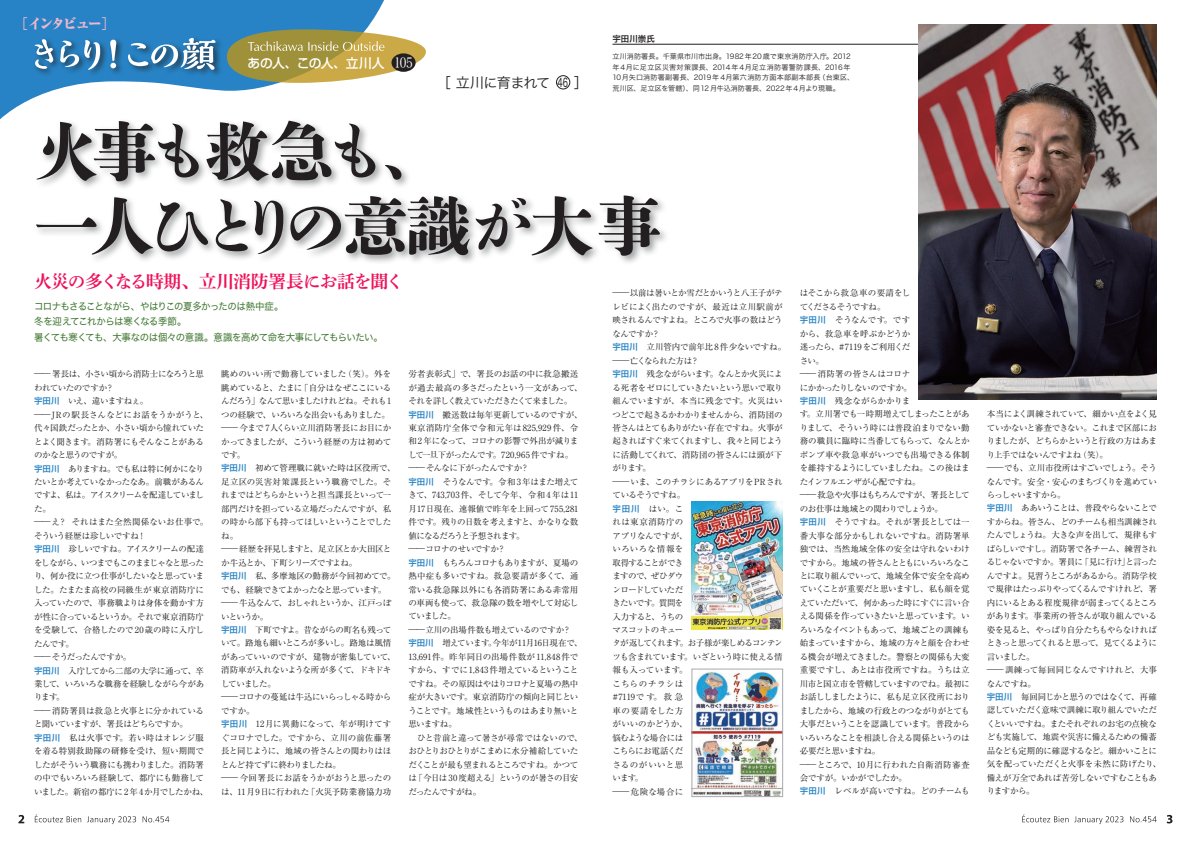
<style>
.page{position:relative;width:1191px;height:842px;background:#fff}
.page>*{position:absolute;margin:0;border:0;box-sizing:border-box;transform-origin:0 0}
.t1{font:64.5px/74.4px "Shuei Shogo M Std H";letter-spacing:-.11em;color:#231f20}
.t2{font:17.7px "Shuei Min Pro B";letter-spacing:-.045em;color:#ee1059}
.t3{font:14.2px "Hira Kaku Std N W3";letter-spacing:-.055em;color:#231f20}
.t4{font:900 14.2px "Ryumin Pro";letter-spacing:-.145em;color:#ebb8cf}
.t5{font:500 12.8px "Shin Go Pr 6 N";letter-spacing:-.035em;color:#fff}
.t6{font:12px "Hira Kaku Std N W4";color:#231f20;scale:.65 1}
.t7{font:9.9px/15.6px "Hira Kaku Std N W4";letter-spacing:-.055em;color:#407730;scale:.95 1}
.t8{font:8.5px/13.5px "Ryumin Pro";letter-spacing:-.04em;color:#231f20}
.t9{font:8.5px "Hira Kaku Pro W6";color:#231f20}
.t10{font:7.1px/10.6px "Hira Kaku Pro W3";letter-spacing:.015em;color:#231f20}
.s1{font-family:"Hira Min Pro W3";font-weight:400;font-size:14.2px}
.s2{font-weight:300}
.s3{font-family:"Hira Kaku Std N W6";color:#2783c5}
</style>
<div class="page">
<svg style="left:0;top:0;width:384px;height:120px;fill:#2783c5"></svg>
<div style="left:33px;top:36px;width:190px;height:42px;background:#231f20;opacity:.75"></div>
<svg style="left:35px;top:38px;width:180px;height:32px"></svg>
<svg style="left:227px;top:29px;width:199px;height:54px;background:#b2a869"></svg>
<div style="left:391px;top:53px;width:24px;height:19px;background:#231f20;border-radius:50%"></div>
<div style="left:556px;top:75px;width:14px;height:14px;border:1px solid #231f20;border-radius:50%"></div>
<svg style="left:1022px;top:814px;width:134px;height:10px"></svg>
<svg style="left:35px;top:814px;width:134px;height:10px"></svg>
<img style="left:692px;top:502px;width:90px;height:127px">
<img style="left:694px;top:671px;width:87px;height:124px">
<div style="left:692px;top:669px;width:91px;height:128px;border:1px solid #a8a9ad"></div>
<svg style="left:18px;top:815px;width:6px;height:8px"></svg>
<svg style="left:1166px;top:815px;width:6px;height:8px"></svg>
<hr style="left:612px;top:44px;width:323px;height:1px;background:#231f20">
<div style="left:34px;top:118px;width:635px;height:148px;background:#808285;opacity:.75"></div>
<img style="left:918px;top:25px;width:239px;height:374px">
<h3 class="t4" style="left:14px;top:12px;width:103px">［インタビュー］</h3>
<h3 class="t5" style="left:247px;top:52px;width:167px">あの人、この人、立川人 <span class="s1">105</span></h3>
<h3 class="t3" style="left:437px;top:72px;width:115px">［ 立川に育まれて</h3>
<h3 class="t3" style="left:574px;top:72px;width:16px">］</h3>
<h3 class="t6" style="left:557px;top:73px;width:18px">46</h3>
<p class="t9" style="left:612px;top:31px;width:44px">宇田川崇氏</p>
<p class="t10" style="left:612px;top:50px;width:243px">立川消防署長。千葉県市川市出身。1982年20歳で東京消防庁入庁。2012年4月に足立区災害対策課長、2014年4月足立消防署警防課長、2016年10月矢口消防署副署長、2019年4月第六消防方面本部副本部長（台東区、荒川区、足立区を管轄）、同12月牛込消防署長、2022年4月より現職。</p>
<h1 class="t1" style="left:34px;top:113px;width:628px">火事も救急も、<br>一人ひとりの意識が大事</h1>
<h2 class="t2" style="left:34px;top:268px;width:371px">火災の多くなる時期、立川消防署長にお話を聞く</h2>
<p class="t7" style="left:34px;top:298px;width:369px">コロナもさることながら、やはりこの夏多かったのは熱中症。<br>冬を迎えてこれからは寒くなる季節。<br>暑くても寒くても、大事なのは個々の意識。意識を高めて命を大事にしてもらいたい。</p>
<p class="t8" style="left:34px;top:367px;width:176px"><span class="s2">――</span>署長は、小さい頃から消防士になろうと思われていたのですか？<br><span class="s3">宇田川</span>　いえ、違いますねぇ。<br><span class="s2">――</span>JRの駅長さんなどにお話をうかがうと、代々国鉄だったとか、小さい頃から憧れていたとよく聞きます。消防署にもそんなことがあるのかなと思うのですが。<br><span class="s3">宇田川</span>　ありますね。でも私は特に何かになりたいとか考えていなかったなあ。前職があるんですよ、私は。アイスクリームを配達していました。<br><span class="s2">――</span>え？ それはまた全然関係ないお仕事で。そういう経歴は珍しいですね！<br><span class="s3">宇田川</span>　珍しいですね。アイスクリームの配達をしながら、いつまでもこのままじゃなと思ったり、何か役に立つ仕事がしたいなと思っていました。たまたま高校の同級生が東京消防庁に入っていたので、事務職よりは身体を動かす方が性に合っているというか。それで東京消防庁を受験して、合格したので20歳の時に入庁したんです。<br><span class="s2">――</span> そうだったんですか。<br><span class="s3">宇田川</span>　入庁してから二部の大学に通って、卒業して、いろいろな職務を経験しながら今があります。<br><span class="s2">――</span>消防署員は救急と火事とに分かれていると聞いていますが、署長はどちらですか。<br><span class="s3">宇田川</span>　私は火事です。若い時はオレンジ服を着る特別救助隊の研修を受け、短い期間でしたがそういう職務にも携わりました。消防署の中でもいろいろ経験して、都庁にも勤務していました。新宿の都庁に2 年 4か月でしたかね、</p>
<p class="t8" style="left:221px;top:367px;width:176px">眺めのいい所で勤務していました（笑）。外を眺めていると、たまに「自分はなぜここにいるんだろう」なんて思いましたけれどね。それも1つの経験で、いろいろな出会いもありました。<span class="s2">――</span> 今まで 7人くらい立川消防署長にお目にかかってきましたが、こういう経歴の方は初めてです。<br><span class="s3">宇田川</span>　初めて管理職に就いた時は区役所で、足立区の災害対策課長という職務でした。それまではどちらかというと担当課長といって一部門だけを担っている立場だったんですが、私の時から部下も持ってほしいということでしたね。<br><span class="s2">――</span> 経歴を拝見しますと、足立区とか大田区とか牛込とか、下町シリーズですよね。<br><span class="s3">宇田川</span>　私、多摩地区の勤務が今回初めてで。でも、経験できてよかったなと思っています。<span class="s2">――</span>牛込なんて、おしゃれというか、江戸っぽいというか。<br><span class="s3">宇田川</span>　下町ですよ。昔ながらの町名も残っていて。路地も細いところが多いし。路地は風情があっていいのですが、建物が密集していて、消防車が入れないような所が多くて、ドキドキしていました。<br><span class="s2">――</span>コロナの蔓延は牛込にいらっしゃる時からですか。<br><span class="s3">宇田川</span>　12月に異動になって、年が明けてすぐコロナでした。ですから、立川の前佐藤署長と同じように、地域の皆さんとの関わりはほとんど持てずに終わりましたね。<br><span class="s2">――</span> 今回署長にお話をうかがおうと思ったのは、11月9日に行われた「火災予防業務協力功</p>
<p class="t8" style="left:408px;top:367px;width:176px">労者表彰式」で、署長のお話の中に救急搬送が過去最高の多さだったという一文があって、それを詳しく教えていただきたくて来ました。<span class="s3">宇田川</span>　搬送数は毎年更新しているのですが、東京消防庁全体で令和元年は825,929件、令和2 年になって、コロナの影響で外出が減りまして一旦下がったんです。720,965 件ですね。<span class="s2">――</span> そんなに下がったんですか？<br><span class="s3">宇田川</span>　そうなんです。令和3 年はまた増えてきて、743,703件、そして今年、令和4年は11月17日現在、速報値で昨年を上回って755,281件です。残りの日数を考えますと、かなりな数値になるだろうと予想されます。<br><span class="s2">――</span>コロナのせいですか？<br><span class="s3">宇田川</span>　もちろんコロナもありますが、夏場の熱中症も多いですね。救急要請が多くて、通常いる救急隊以外にも各消防署にある非常用の車両も使って、救急隊の数を増やして対応していました。<br><span class="s2">――</span>立川の出場件数も増えているのですか？<br><span class="s3">宇田川</span>　増えています。今年が11月16日現在で、<br>13,691件。昨年同日の出場件数が11,848件ですから、すでに1,843件増えているということですね。その原因はやはりコロナと夏場の熱中症が大きいです。東京消防庁の傾向と同じということです。地域性というものはあまり無いと思いますね。<br>　ひと昔前と違って暑さが尋常ではないので、おひとりおひとりがこまめに水分補給していただくことが最も望まれるところですね。かつては「今日は 30 度超える」というのが暑さの目安だったんですがね。</p>
<p class="t8" style="left:612px;top:286px;width:175px"><span class="s2">――</span>以前は暑いとか雪だとかいうと八王子がテレビによく出たのですが、最近は立川駅前が映されるんですよね。ところで火事の数はどうなんですか？<br><span class="s3">宇田川</span>　立川管内で前年比8件少ないですね。<span class="s2">――</span>亡くなられた方は？<br><span class="s3">宇田川</span>　残念ながらいます。なんとか火災による死者をゼロにしていきたいという思いで取り組んでいますが、本当に残念です。火災はいつどこで起きるかわかりませんから、消防団の皆さんはとてもありがたい存在ですね。火事が起きればすぐ来てくれますし、我々と同じように活動してくれて、消防団の皆さんには頭が下がります。<br><span class="s2">――</span>いま、このチラシにあるアプリをPRされているそうですね。<br><span class="s3">宇田川</span>　はい。こ<br>れは東京消防庁の<br>アプリなんですが、<br>いろいろな情報を<br>取得することができ<br>ますので、ぜひダウ<br>ンロードしていただ<br>きたいです。質問を<br>入力すると、うちの<br>マスコットのキュー<br>タが返してくれます。お子様が楽しめるコンテンツも含まれています。いざという時に使える情報も入っています。<br>こちらのチラシは<br>#7119です。救急<br>車の要請をした方<br>がいいのかどうか、<br>悩むような場合には<br>こちらにお電話くだ<br>さるのがいいと思<br>います。<br><span class="s2">――</span> 危険な場合に</p>
<p class="t8" style="left:799px;top:286px;width:172px">はそこから救急車の要請をし<br>てくださるそうですね。<br><span class="s3">宇田川</span>　そうなんです。です<br>から、救急車を呼ぶかどうか<br>迷ったら、#7119をご利用くだ<br>さい。<br><span class="s2">――</span>消防署の皆さんはコロナ<br>にかかったりしないのですか。<br><span class="s3">宇田川</span>　残念ながらかかりま<br>す。立川署でも一時期増えてしまったことがありまして、そういう時には普段泊まりでない勤務の職員に臨時に当番してもらって、なんとかポンプ車や救急車がいつでも出場できる体制を維持するようにしていましたね。この後はまたインフルエンザが心配ですね。<br><span class="s2">――</span>救急や火事はもちろんですが、署長としてのお仕事は地域との関わりでしょうか。<br><span class="s3">宇田川</span>　そうですね。それが署長としては一番大事な部分かもしれないですね。消防署単独では、当然地域全体の安全は守れないわけですから。地域の皆さんとともにいろいろなことに取り組んでいって、地域全体で安全を高めていくことが重要だと思いますし、私も顔を覚えていただいて、何かあった時にすぐに言い合える関係を作っていきたいと思っています。いろいろなイベントもあって、地域ごとの訓練も始まっていますから、地域の方々と顔を合わせる機会が増えてきました。警察との関係も大変重要ですし、あとは市役所ですね。うちは立川市と国立市を管轄していますのでね。最初にお話ししましたように、私も足立区役所におりましたから、地域の行政とのつながりがとても大事だということを認識しています。普段からいろいろなことを相談し合える関係というのは必要だと思いますね。<br><span class="s2">――</span>ところで、10月に行われた自衛消防審査会ですが。いかがでしたか。<br><span class="s3">宇田川</span>　レベルが高いですね。どのチームも</p>
<p class="t8" style="left:986px;top:407px;width:176px">本当によく訓練されていて、細かい点をよく見ていかないと審査できない。これまで区部におりましたが、どちらかというと行政の方はあまり上手ではないんですよね（笑）。<br><span class="s2">――</span>でも、立川市役所はすごいでしょう。そうなんです。安全・安心のまちづくりを進めていらっしゃいますから。<br><span class="s3">宇田川</span>　ああいうことは、普段やらないことですからね。皆さん、どのチームも相当訓練されたんでしょうね。大きな声を出して、規律もすばらしいですし。消防署で各チーム、練習されるじゃないですか。署員に「見に行け」と言ったんですよ。見習うところがあるから。消防学校で規律はたっぷりやってくるんですけれど、署内にいるとある程度規律が弱まってくるところがあります。事業所の皆さんが取り組んでいる姿を見ると、やっぱり自分たちもやらなければときっと思ってくれると思って、見てくるように言いました。<br><span class="s2">――</span> 訓練って毎回同じなんですけれど、大事なんですね。<br><span class="s3">宇田川</span>　毎回同じかと思うのではなくて、再確認していただく意味で訓練に取り組んでいただくといいですね。またそれぞれのお宅の点検なども実施して、地震や災害に備えるための備蓄品なども定期的に確認するなど。細かいことに気を配っていただくと火事を未然に防げたり、備えが万全であれば苦労しないですむこともありますから。</p>
</div>
